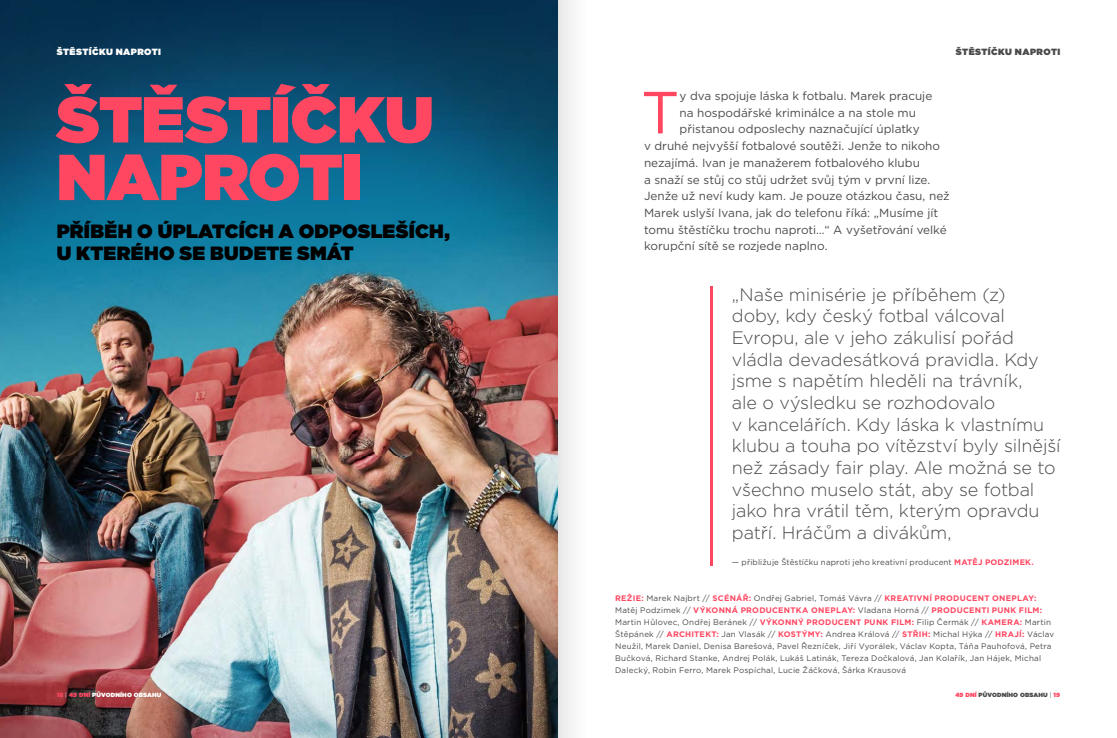
<style>
.page{position:relative;width:1117px;height:738px;background:#fff}
.page>*{position:absolute;margin:0;border:0;box-sizing:border-box;transform-origin:0 0}
.t1{font:900 64.7px/57.5px "Gotham";letter-spacing:-.01em;color:#ff4761}
.t2{font:59.4px "Gotham";color:#ff4761}
.t3{font:900 19.2px/21.6px "Gotham";letter-spacing:.01em;color:#000}
.t4{font:300 18px/21.6px "Gotham";letter-spacing:-.01em;color:#4a4a49}
.t5{font:11.8px "Gotham";color:#4a4a49}
.t6{font:900 9px "Gotham";letter-spacing:.045em;color:#fff}
.t7{font:900 9px "Gotham";letter-spacing:.045em;color:#4a4a49}
.t8{font:8px/12px "Gotham";letter-spacing:.025em;color:#4a4a49}
.t9{font:900 6px "Gotham";letter-spacing:.025em;color:#fff}
.t10{font:900 6px "Gotham";letter-spacing:.025em;color:#4a4a49}
.s1{font-weight:700;color:#ff4761}
.s2{color:#ff4761}
.s3{font-weight:400}
</style>
<div class="page">
<img style="left:0;top:0;width:558px;height:737px">
<hr style="left:710px;top:286px;width:3px;height:279px;background:#ff4761">
<div style="left:558px;top:0;width:29px;height:737px;background:#f4f4f4"></div>
<p class="t6" style="left:57px;top:46px;width:106px">ŠTĚSTÍČKU NAPROTI</p>
<p class="t7" style="left:956px;top:46px;width:106px">ŠTĚSTÍČKU NAPROTI</p>
<h1 class="t1" style="left:57px;top:90px;width:379px">ŠTĚSTÍČKU<br>NAPROTI</h1>
<h3 class="t3" style="left:57px;top:220px;width:395px">PŘÍBĚH O ÚPLATCÍCH A ODPOSLEŠÍCH,<br>U KTERÉHO SE BUDETE SMÁT</h3>
<h2 class="t2" style="left:641px;top:74px;width:40px">T</h2>
<h3 class="t5" style="left:679px;top:88px;width:254px">y dva spojuje láska k fotbalu. Marek pracuje</h3>
<h3 class="t5" style="left:679px;top:105px;width:238px">na hospodářské kriminálce a na stole mu</h3>
<h3 class="t5" style="left:679px;top:122px;width:242px">přistanou odposlechy naznačující úplatky</h3>
<h3 class="t5" style="left:644px;top:138px;width:298px">v druhé nejvyšší fotbalové soutěži. Jenže to nikoho</h3>
<h3 class="t5" style="left:644px;top:155px;width:277px">nezajímá. Ivan je manažerem fotbalového klubu</h3>
<h3 class="t5" style="left:644px;top:172px;width:288px">a snaží se stůj co stůj udržet svůj tým v první lize.</h3>
<h3 class="t5" style="left:644px;top:188px;width:307px">Jenže už neví kudy kam. Je pouze otázkou času, než</h3>
<h3 class="t5" style="left:644px;top:205px;width:296px">Marek uslyší Ivana, jak do telefonu říká: „Musíme jít</h3>
<h3 class="t5" style="left:644px;top:222px;width:304px">tomu štěstíčku trochu naproti…“ A vyšetřování velké</h3>
<h3 class="t5" style="left:644px;top:238px;width:185px">korupční sítě se rozjede naplno.</h3>
<p class="t4" style="left:732px;top:283px;width:330px">„Naše minisérie je příběhem (z)<br>doby, kdy český fotbal válcoval Evropu, ale v jeho zákulisí pořád vládla devadesátková pravidla. Kdy jsme s napětím hleděli na trávník,<br>ale o výsledku se rozhodovalo<br>v kancelářích. Kdy láska k vlastnímu klubu a touha po vítězství byly silnější než zásady fair play. Ale možná se to všechno muselo stát, aby se fotbal jako hra vrátil těm, kterým opravdu patří. Hráčům a divákům,</p>
<p class="t8" style="left:732px;top:555px;width:303px">— přibližuje Štěstíčku naproti jeho kreativní producent <span class="s1">MATĚJ PODZIMEK.</span></p>
<p class="t8" style="left:615px;top:591px;width:440px"><span class="s1">REŽIE:</span> Marek Najbrt // <span class="s1">SCÉNÁŘ:</span> Ondřej Gabriel, Tomáš Vávra // <span class="s1">KREATIVNÍ PRODUCENT ONEPLAY:<br></span>Matěj Podzimek // <span class="s1">VÝKONNÁ PRODUCENTKA ONEPLAY:</span> Vladana Horná // <span class="s1">PRODUCENTI PUNK FILM:<br></span>Martin Hůlovec, Ondřej Beránek // <span class="s1">VÝKONNÝ PRODUCENT PUNK FILM:</span> Filip Čermák // <span class="s1">KAMERA:</span> Martin Štěpánek // <span class="s1">ARCHITEKT:</span> Jan Vlasák // <span class="s1">KOSTÝMY:</span> Andrea Králová // <span class="s1">STŘIH:</span> Michal Hýka // <span class="s1">HRAJÍ:</span> Václav Neužil, Marek Daniel, Denisa Barešová, Pavel Řezníček, Jiří Vyorálek, Václav Kopta, Táňa Pauhofová, Petra Bučková, Richard Stanke, Andrej Polák, Lukáš Latinák, Tereza Dočkalová, Jan Kolařík, Jan Hájek, Michal Dalecký, Robin Ferro, Marek Pospíchal, Lucie Žáčková, Šárka Krausová</p>
<p class="t9" style="left:57px;top:690px;width:106px"><span class="s2">18</span> <span class="s3">|</span> <span class="s2">49 DNÍ</span> PŮVODNÍHO OBSAHU</p>
<p class="t10" style="left:955px;top:690px;width:106px"><span class="s2">49 DNÍ</span> PŮVODNÍHO OBSAHU <span class="s3">|</span> <span class="s2">19</span></p>
</div>
